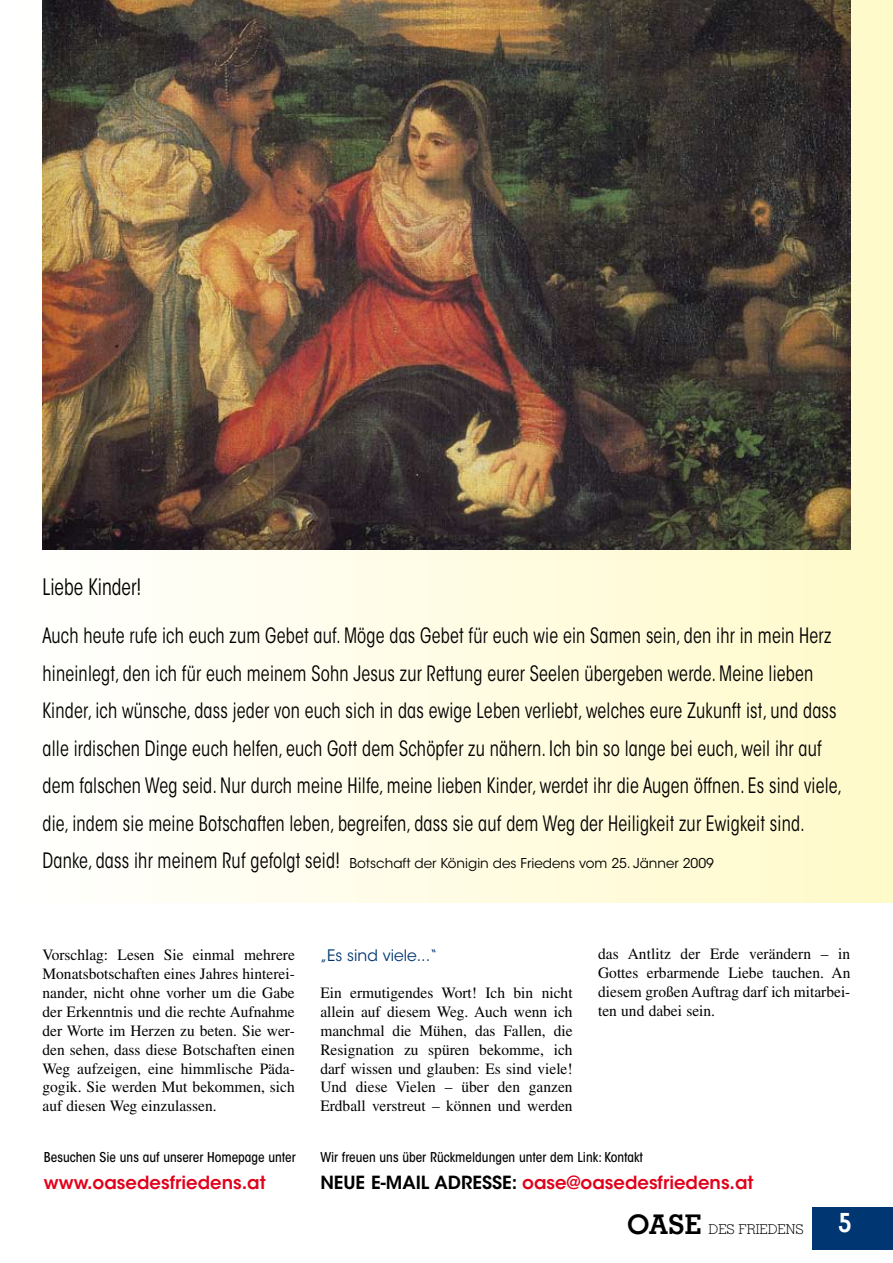
<style>
.page{position:relative;width:893px;height:1263px;background:#fff}
.page>*{position:absolute;margin:0;border:0;box-sizing:border-box;transform-origin:0 0}
.t1{font:700 27px "Memphis LT Std";color:#fff}
.t2{font:condensed 22.5px "ITC Avant Garde Std";color:#000;scale:.88 1}
.t3{font:condensed 21px/37.5px "ITC Avant Garde Std";letter-spacing:.01em;color:#000;scale:.88 1}
.t4{font:600 18px "ITC Avant Garde Std";color:#e2001b}
.t5{font:15.75px/18.9px "Times LT Std";color:#000;text-align:justify}
.t6{font:15.75px "ITC Avant Garde Std";color:#003772}
.t7{font:500 condensed 13.5px "ITC Avant Garde Std";color:#000}
.t8{font:13.5px "ITC Avant Garde Std";color:#000}
.t9{font:300 13.5px "Memphis LT Std";color:#000}
.s1{font-stretch:condensed;font-size:21px}
.s2{color:#000}
.s3{font-weight:700;font-size:27px}
</style>
<div class="page">
<div style="left:0;top:0;width:893px;height:903px;background:linear-gradient(to right,#fff,#fef9c9)"></div>
<div style="left:813px;top:1208px;width:80px;height:42px;background:#003772"></div>
<img style="left:43px;top:0;width:807px;height:550px">
<h2 class="t2" style="left:43px;top:573px;width:114px">Liebe Kinder!</h2>
<p class="t3" style="left:43px;top:617px;width:910px">Auch heute rufe ich euch zum Gebet auf. Möge das Gebet für euch wie ein Samen sein, den ihr in mein Herz hineinlegt, den ich für euch meinem Sohn Jesus zur Rettung eurer Seelen übergeben werde. Meine lieben Kinder, ich wünsche, dass jeder von euch sich in das ewige Leben verliebt, welches eure Zukunft ist, und dass alle irdischen Dinge euch helfen, euch Gott dem Schöpfer zu nähern. Ich bin so lange bei euch, weil ihr auf dem falschen Weg seid. Nur durch meine Hilfe, meine lieben Kinder, werdet ihr die Augen öffnen. Es sind viele, die, indem sie meine Botschaften leben, begreifen, dass sie auf dem Weg der Heiligkeit zur Ewigkeit sind.</p>
<p class="t8" style="left:43px;top:855px;width:673px"><span class="s1">Danke, dass ihr meinem Ruf gefolgt seid!</span> Botschaft der Königin des Friedens vom 25. Jänner 2009</p>
<p class="t5" style="left:43px;top:945px;width:254px">Vorschlag: Lesen Sie einmal mehrere Monatsbotschaften eines Jahres hinterei&shy;nander, nicht ohne vorher um die Gabe der Erkenntnis und die rechte Aufnahme der Worte im Herzen zu beten. Sie wer&shy;den sehen, dass diese Botschaften einen Weg aufzeigen, eine himmlische Päda&shy;gogik. Sie werden Mut bekommen, sich auf diesen Weg einzulassen.</p>
<p class="t6" style="left:320px;top:946px;width:118px">„Es sind viele...“</p>
<p class="t5" style="left:320px;top:983px;width:254px">Ein ermutigendes Wort! Ich bin nicht allein auf diesem Weg. Auch wenn ich manchmal die Mühen, das Fallen, die Resignation zu spüren bekomme, ich darf wissen und glauben: Es sind viele!<br>Und diese Vielen – über den ganzen Erdball verstreut – können und werden</p>
<p class="t5" style="left:598px;top:944px;width:254px">das Antlitz der Erde verändern – in Gottes erbarmende Liebe tauchen. An diesem großen Auftrag darf ich mitarbei&shy;ten und dabei sein.</p>
<p class="t7" style="left:44px;top:1149px;width:253px">Besuchen Sie uns auf unserer Homepage unter</p>
<p class="t4" style="left:44px;top:1171px;width:223px">www.oasedesfriedens.at</p>
<p class="t7" style="left:320px;top:1149px;width:324px">Wir freuen uns über Rückmeldungen unter dem Link: Kontakt</p>
<p class="t4" style="left:320px;top:1171px;width:435px"><span class="s2">NEUE E-MAIL ADRESSE:</span> oase@oasedesfriedens.at</p>
<p class="t9" style="left:627px;top:1221px;width:178px"><span class="s3">OASE</span> DES FRIEDENS</p>
<h1 class="t1" style="left:838px;top:1205px;width:15px">5</h1>
</div>
